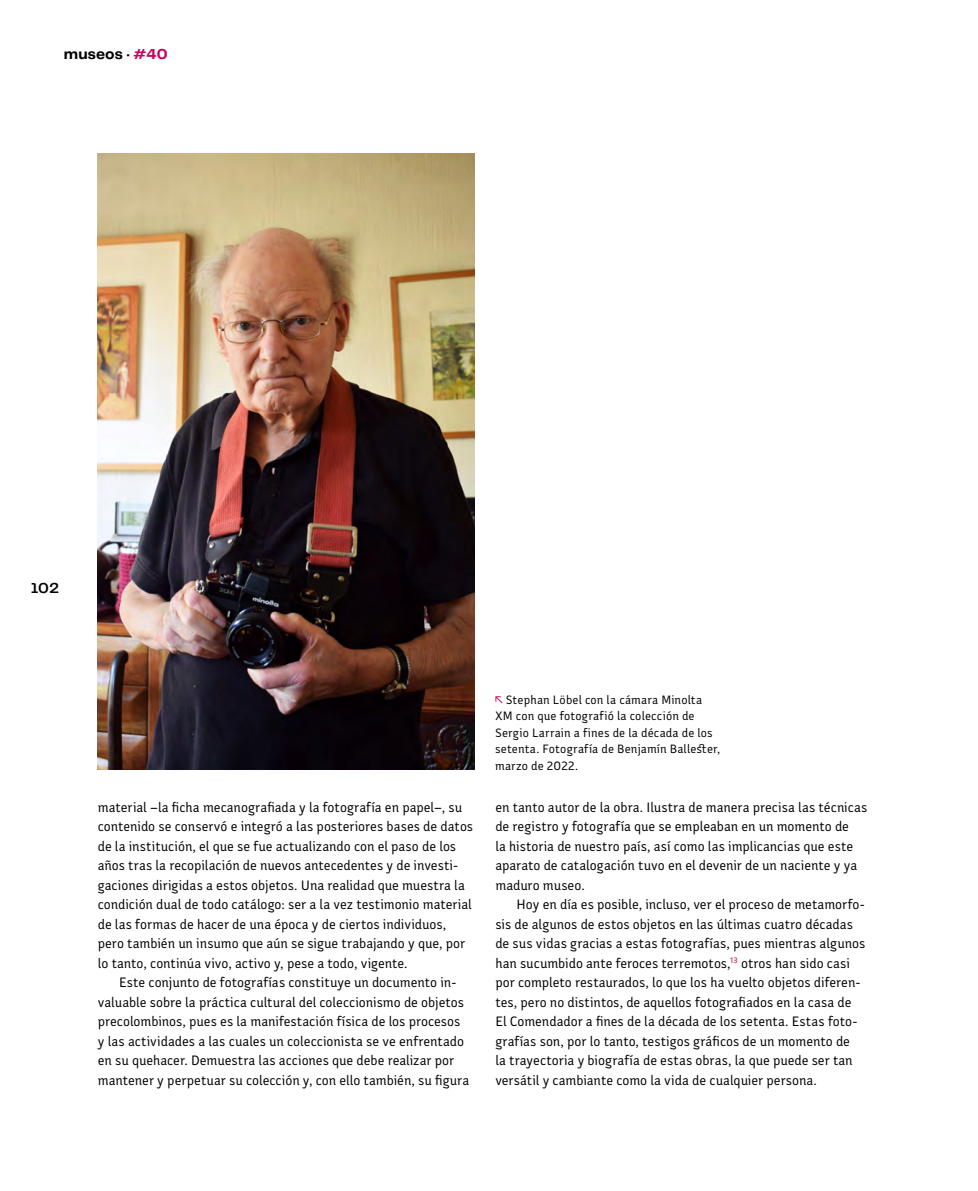
<style>
.page{position:relative;width:978px;height:1191px;background:#fff}
.page>*{position:absolute;margin:0;border:0;box-sizing:border-box;transform-origin:0 0}
.t1{font:700 15px "Telegraf";letter-spacing:.01em;color:#000}
.t2{font:600 15px "Telegraf";color:#000}
.t3{font:13.5px/19.5px "Costanera";color:#000}
.t4{font:12px/16.5px "Costanera";letter-spacing:.015em;color:#000}
.s1{color:#c6005c}
</style>
<div class="page">
<img style="left:98px;top:153px;width:376px;height:617px">
<p class="t1" style="left:64px;top:44px;width:106px">museos · <span class="s1">#40</span></p>
<p class="t2" style="left:31px;top:578px;width:30px">102</p>
<p class="t3" style="left:98px;top:797px;width:377px">material –la ficha mecanografiada y la fotografía en papel–, su contenido se conservó e integró a las posteriores bases de datos de la institución, el que se fue actualizando con el paso de los años tras la recopilación de nuevos antecedentes y de investi&shy;gaciones dirigidas a estos objetos. Una realidad que muestra la condición dual de todo catálogo: ser a la vez testimonio material de las formas de hacer de una época y de ciertos individuos, pero también un insumo que aún se sigue trabajando y que, por lo tanto, continúa vivo, activo y, pese a todo, vigente.</p>
<p class="t3" style="left:98px;top:973px;width:373px;text-indent:21px">Este conjunto de fotografías constituye un documento in&shy;valuable sobre la práctica cultural del coleccionismo de objetos precolombinos, pues es la manifestación física de los procesos y las actividades a las cuales un coleccionista se ve enfrentado en su quehacer. Demuestra las acciones que debe realizar por mantener y perpetuar su colección y, con ello también, su figura</p>
<p class="t4" style="left:495px;top:691px;width:227px"><span class="s1">↖</span> Stephan Löbel con la cámara Minolta XM con que fotografió la colección de Sergio Larrain a fines de la década de los setenta. Fotografía de Benjamín Ballester, marzo de 2022.</p>
<p class="t3" style="left:495px;top:797px;width:373px">en tanto autor de la obra. Ilustra de manera precisa las técnicas de registro y fotografía que se empleaban en un momento de<br>la historia de nuestro país, así como las implicancias que este aparato de catalogación tuvo en el devenir de un naciente y ya maduro museo.</p>
<p class="t3" style="left:495px;top:895px;width:371px;text-indent:21px">Hoy en día es posible, incluso, ver el proceso de metamorfo&shy;sis de algunos de estos objetos en las últimas cuatro décadas de sus vidas gracias a estas fotografías, pues mientras algunos han sucumbido ante feroces terremotos,<sup>13</sup> otros han sido casi por completo restaurados, lo que los ha vuelto objetos diferen&shy;tes, pero no distintos, de aquellos fotografiados en la casa de El Comendador a fines de la década de los setenta. Estas foto&shy;grafías son, por lo tanto, testigos gráficos de un momento de<br>la trayectoria y biografía de estas obras, la que puede ser tan versátil y cambiante como la vida de cualquier persona.</p>
</div>
